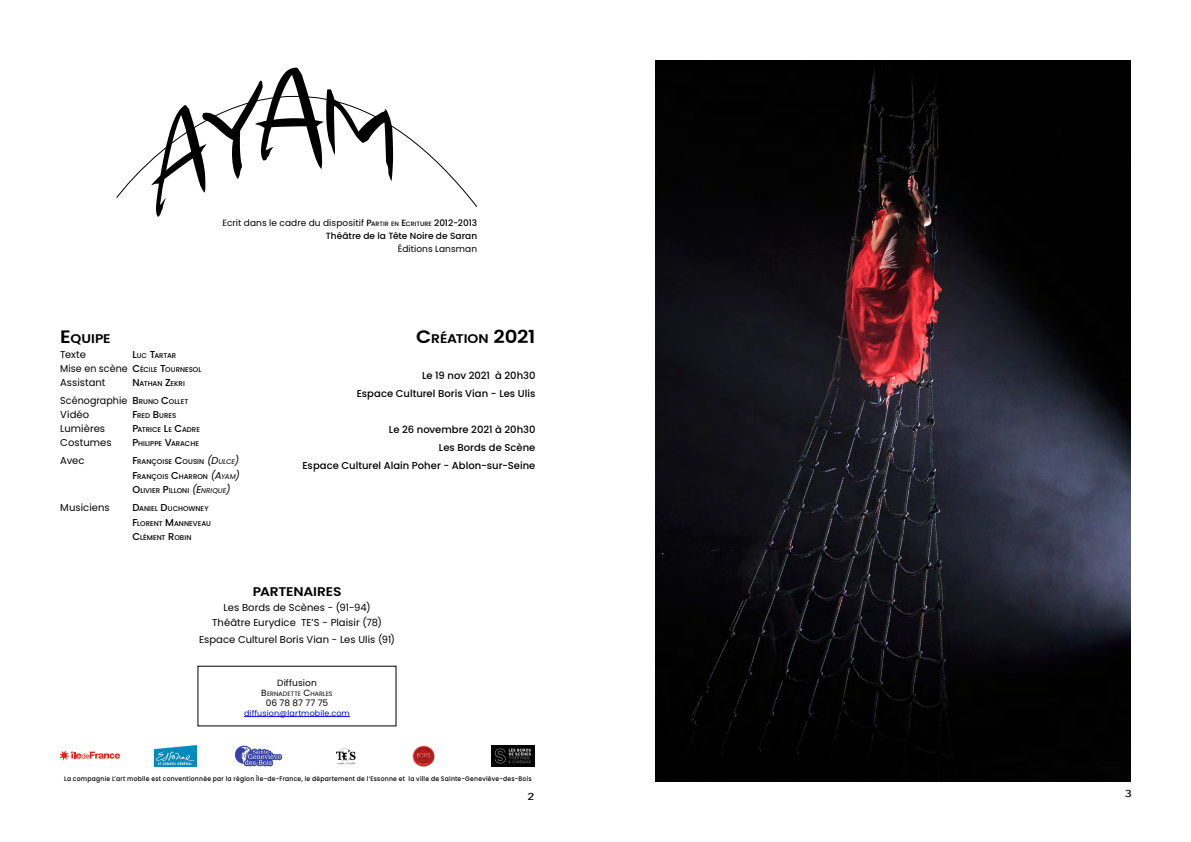
<style>
.page{position:relative;width:1191px;height:842px;background:#fff}
.page>*{position:absolute;margin:0;border:0;box-sizing:border-box;transform-origin:0 0}
.t1{font:600 12.6px "Poppins";letter-spacing:-.01em;color:#000;scale:1.1 1}
.t2{font:10px "Poppins";letter-spacing:.005em;color:#000}
.t3{font:500 10px "Poppins";color:#000}
.t4{font:10px "Poppins";letter-spacing:.005em;color:#000;scale:.95 1}
.t5{font:500 10px "Poppins";color:#000}
.t6{font:500 10px "Avenir Next Condensed";color:#000;scale:1.5 1}
.t7{font:9px "Poppins";letter-spacing:.01em;color:#000}
.t8{font:500 9px "Poppins";letter-spacing:.005em;color:#000}
.t9{font:9px "Poppins";letter-spacing:-.01em;color:#000}
.t10{font:8px "Poppins";letter-spacing:.015em;color:#0911cd}
.t11{font:500 7px "Poppins";color:#000}
.t12{font:500 6.6px "Poppins";letter-spacing:.04em;color:#000;scale:.92 1}
.t13{font:6.3px "Poppins";letter-spacing:.01em;color:#000}
.s1{font-weight:500}
.s2{font-weight:500;font-size:6.3px}
.s3{font-size:18px}
.s4{font-size:10px}
.s5{font-weight:400;font-size:10px}
.s6{font-weight:500;font-size:7px}
.s7{font-weight:400;font-style:italic;font-size:10px}
.s8{font-weight:400;font-style:italic}
.s9{font-size:9px}
</style>
<div class="page">
<img style="left:234px;top:745px;width:49px;height:22px">
<div style="left:154px;top:745px;width:43px;height:22px;background:#008bbc"></div>
<img style="left:154px;top:745px;width:42px;height:21px">
<svg style="left:60px;top:751px;width:60px;height:9px"></svg>
<img style="left:412px;top:745px;width:22px;height:22px">
<img style="left:336px;top:748px;width:20px;height:17px">
<img style="left:492px;top:745px;width:42px;height:22px">
<svg style="left:116px;top:126px;width:361px;height:81px"></svg>
<img style="left:655px;top:60px;width:476px;height:721px">
<hr style="left:244px;top:716px;width:106px;height:1px;background:#0911cd">
<svg style="left:151px;top:95px;width:242px;height:112px"></svg>
<p class="t7" style="left:222px;top:218px;width:256px">Ecrit dans le cadre du dispositif <span class="s1">P</span><span class="s2">ARTIR EN</span> <span class="s1">E</span><span class="s2">CRITURE</span> <span class="s1">2012-2013</span></p>
<p class="t8" style="left:326px;top:231px;width:153px">Théâtre de la Tête Noire de Saran</p>
<p class="t7" style="left:398px;top:244px;width:81px">Éditions Lansman</p>
<p class="t1" style="left:60px;top:331px;width:46px"><span class="s3">E</span>QUIPE</p>
<p class="t2" style="left:60px;top:349px;width:27px">Texte</p>
<p class="t11" style="left:132px;top:351px;width:45px"><span class="s4">L</span>UC <span class="s4">T</span>ARTAR</p>
<p class="t11" style="left:60px;top:365px;width:142px"><span class="s5">Mise en scène</span> <span class="s4">C</span>ÉCILE <span class="s4">T</span>OURNESOL</p>
<p class="t2" style="left:60px;top:377px;width:47px">Assistant</p>
<p class="t11" style="left:132px;top:379px;width:54px"><span class="s4">N</span>ATHAN <span class="s4">Z</span>EKRI</p>
<p class="t4" style="left:60px;top:395px;width:136px">Scénographie <span class="s1">B</span><span class="s6">RUNO</span> <span class="s1">C</span><span class="s6">OLLET</span></p>
<p class="t2" style="left:60px;top:409px;width:30px">Vidéo</p>
<p class="t11" style="left:132px;top:411px;width:45px"><span class="s4">F</span>RED <span class="s4">B</span>URES</p>
<p class="t2" style="left:60px;top:423px;width:46px">Lumières</p>
<p class="t11" style="left:132px;top:425px;width:69px"><span class="s4">P</span>ATRICE <span class="s4">L</span>E <span class="s4">C</span>ADRE</p>
<p class="t2" style="left:60px;top:437px;width:53px">Costumes</p>
<p class="t11" style="left:132px;top:439px;width:68px"><span class="s4">P</span>HILIPPE <span class="s4">V</span>ARACHE</p>
<p class="t2" style="left:60px;top:455px;width:26px">Avec</p>
<p class="t11" style="left:132px;top:457px;width:111px"><span class="s4">F</span>RANÇOISE <span class="s4">C</span>OUSIN <span class="s7">(D</span><span class="s8">ULCE</span><span class="s7">)</span></p>
<p class="t11" style="left:132px;top:472px;width:111px"><span class="s4">F</span>RANÇOIS <span class="s4">C</span>HARRON <span class="s7">(A</span><span class="s8">YAM</span><span class="s7">)</span></p>
<p class="t5" style="left:60px;top:484px;width:28px">O</p>
<p class="t11" style="left:140px;top:486px;width:94px">LIVIER <span class="s4">P</span>ILLONI <span class="s7">(E</span><span class="s8">NRIQUE</span><span class="s7">)</span></p>
<p class="t2" style="left:60px;top:502px;width:51px">Musiciens</p>
<p class="t11" style="left:132px;top:504px;width:78px"><span class="s4">D</span>ANIEL <span class="s4">D</span>UCHOWNEY</p>
<p class="t11" style="left:132px;top:519px;width:80px"><span class="s4">F</span>LORENT <span class="s4">M</span>ANNEVEAU</p>
<p class="t5" style="left:60px;top:531px;width:28px">C</p>
<p class="t11" style="left:140px;top:533px;width:53px">LÉMENT <span class="s4">R</span>OBIN</p>
<p class="t1" style="left:416px;top:331px;width:110px"><span class="s3">C</span>RÉATION <span class="s3">2021</span></p>
<p class="t3" style="left:422px;top:370px;width:115px">Le 19 nov 2021 à 20h30</p>
<p class="t3" style="left:357px;top:388px;width:180px">Espace Culturel Boris Vian - Les Ulis</p>
<p class="t3" style="left:389px;top:424px;width:148px">Le 26 novembre 2021 à 20h30</p>
<p class="t3" style="left:439px;top:442px;width:98px">Les Bords de Scène</p>
<p class="t3" style="left:302px;top:460px;width:234px">Espace Culturel Alain Poher - Ablon-sur-Seine</p>
<p class="t1" style="left:253px;top:584px;width:82px">PARTENAIRES</p>
<p class="t2" style="left:224px;top:602px;width:148px">Les Bords de Scènes - (91-94)</p>
<p class="t2" style="left:212px;top:617px;width:171px">Théâtre Eurydice TE’S - Plaisir (78)</p>
<p class="t2" style="left:199px;top:634px;width:197px">Espace Culturel Boris Vian - Les Ulis (91)</p>
<p class="t7" style="left:277px;top:677px;width:41px">Diffusion</p>
<p class="t13" style="left:261px;top:690px;width:73px"><span class="s9">B</span>ERNADETTE <span class="s9">C</span>HARLES</p>
<p class="t9" style="left:266px;top:697px;width:64px">06 78 87 77 75</p>
<p class="t10" style="left:244px;top:708px;width:107px">diffusion@lartmobile.com</p>
<p class="t12" style="left:64px;top:775px;width:510px">La compagnie L’art mobile est conventionnée par la région Île-de-France, le département de l’Essonne et la ville de Sainte-Geneviève-des-Bois</p>
<p class="t6" style="left:527px;top:790px;width:6px">2</p>
<p class="t6" style="left:1124px;top:787px;width:6px">3</p>
</div>
